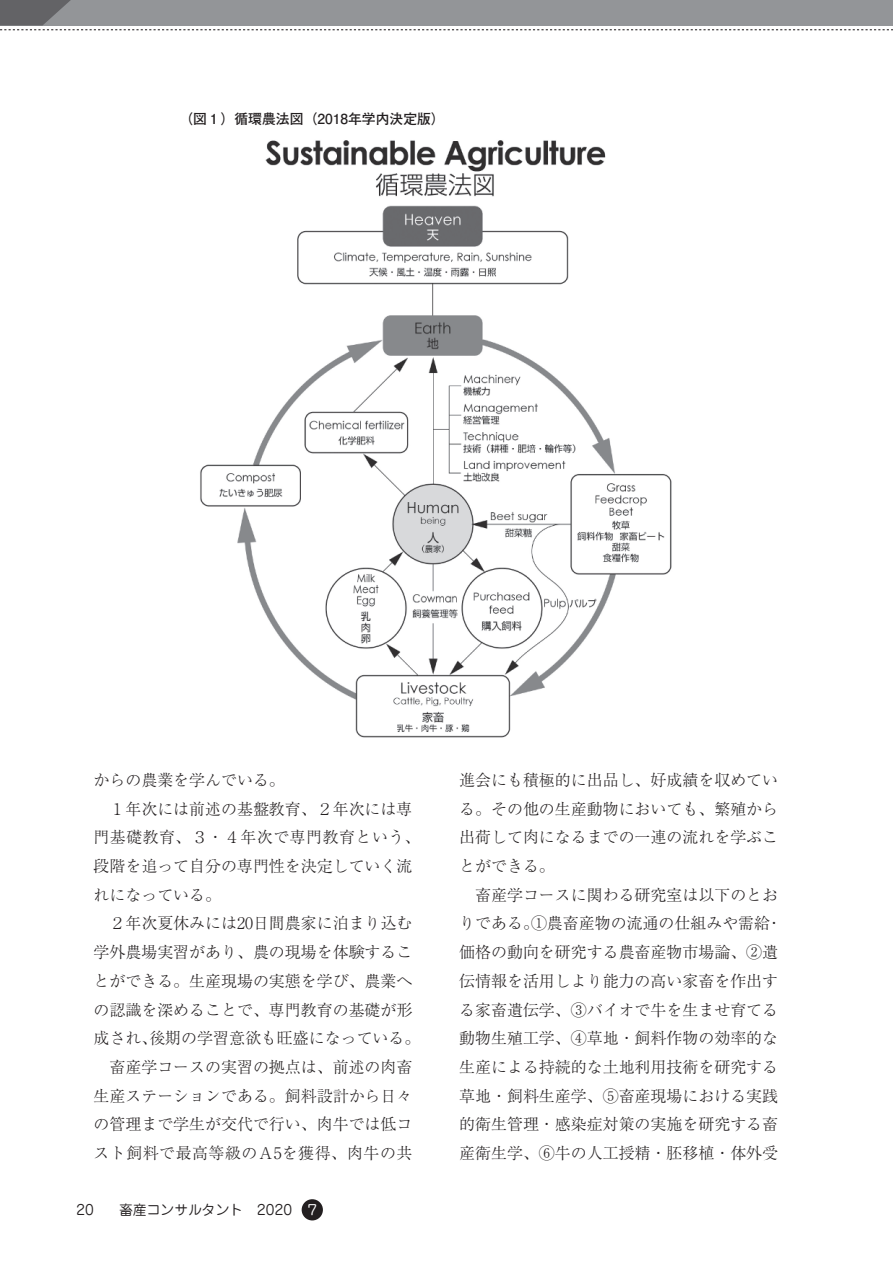
<style>
.page{position:relative;width:893px;height:1263px;background:#fff}
.page>*{position:absolute;margin:0;border:0;box-sizing:border-box;transform-origin:0 0}
.t1{font:300 15.9px/28.7px "Ryumin Pr 6 N";color:#231f20}
.t2{font:700 13.8px "Futo Go B101 Pr 6 N";color:#231f20}
.t3{font:13.8px "Jun 201 Pro";color:#231f20}
.s1{color:#fff}
</style>
<div class="page">
<img style="left:200px;top:205px;width:472px;height:533px">
<img style="left:265px;top:140px;width:341px;height:57px">
<div style="left:302px;top:1199px;width:21px;height:21px;background:#231f20;border-radius:50%"></div>
<svg style="left:0;top:0;width:893px;height:31px;background:#9e9fa2"></svg>
<p class="t2" style="left:179px;top:108px;width:267px">（図１）循環農法図（2018年学内決定版）</p>
<p class="t1" style="left:94px;top:765px;width:328px">からの農業を学んでいる。<br>　１年次には前述の基盤教育、２年次には専門基礎教育、３・４年次で専門教育という、段階を追って自分の専門性を決定していく流れになっている。<br>　２年次夏休みには20日間農家に泊まり込む学外農場実習があり、農の現場を体験することができる。生産現場の実態を学び、農業への認識を深めることで、専門教育の基礎が形成され、後期の学習意欲も旺盛になっている。　畜産学コースの実習の拠点は、前述の肉畜生産ステーションである。飼料設計から日々の管理まで学生が交代で行い、肉牛では低コスト飼料で最高等級のＡ5を獲得、肉牛の共</p>
<p class="t1" style="left:459px;top:765px;width:324px">進会にも積極的に出品し、好成績を収めている。その他の生産動物においても、繁殖から出荷して肉になるまでの一連の流れを学ぶことができる。<br>　畜産学コースに関わる研究室は以下のとおりである。①農畜産物の流通の仕組みや需給・価格の動向を研究する農畜産物市場論、②遺伝情報を活用しより能力の高い家畜を作出する家畜遺伝学、③バイオで牛を生ませ育てる動物生殖工学、④草地・飼料作物の効率的な生産による持続的な土地利用技術を研究する草地・飼料生産学、⑤畜産現場における実践的衛生管理・感染症対策の実施を研究する畜産衛生学、⑥牛の人工授精・胚移植・体外受</p>
<p class="t3" style="left:77px;top:1199px;width:19px">20</p>
<p class="t3" style="left:119px;top:1199px;width:202px">畜産コンサルタント　2020 <span class="s1">７</span></p>
</div>
